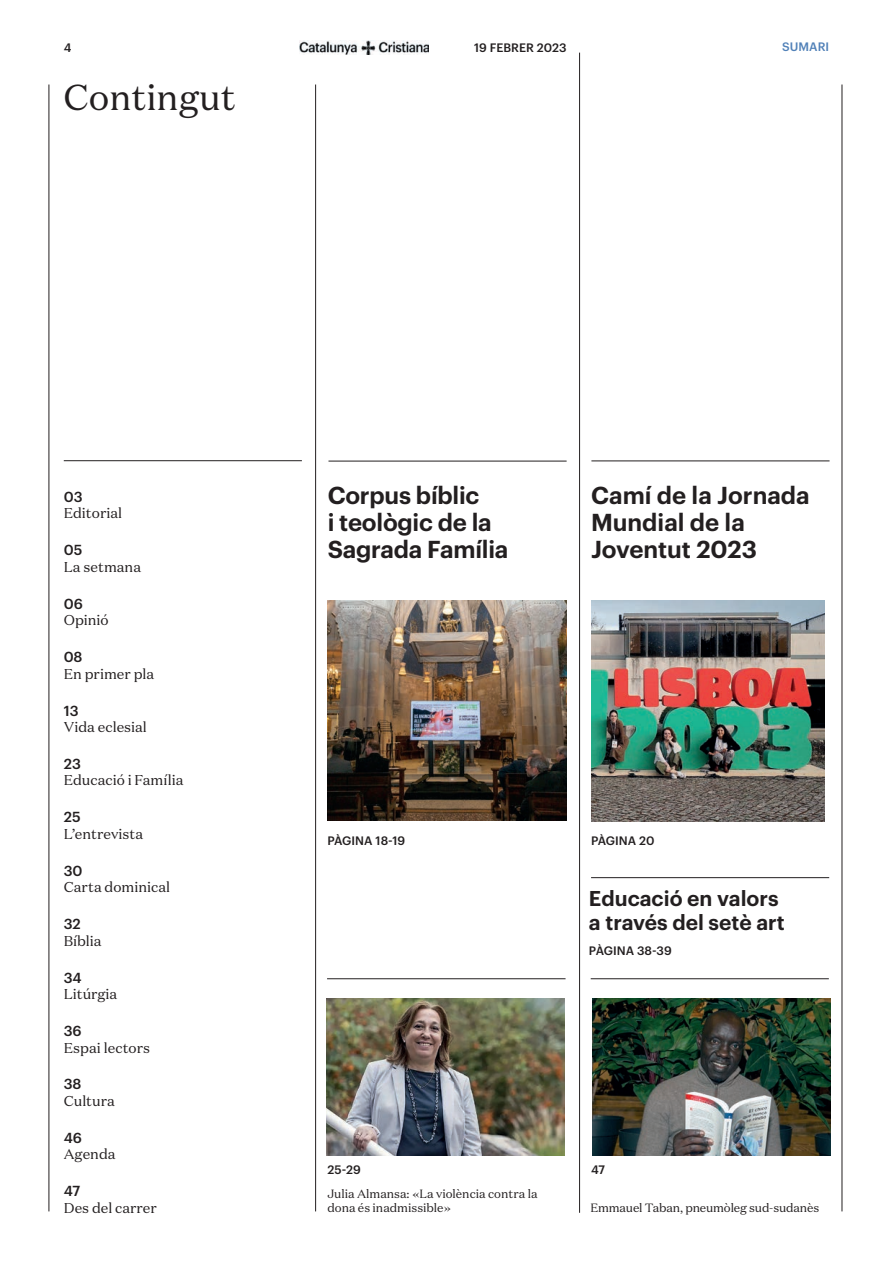
<style>
.page{position:relative;width:893px;height:1263px;background:#fff}
.page>*{position:absolute;margin:0;border:0;box-sizing:border-box;transform-origin:0 0}
.t1{font:36px "Domaine Text";color:#231f20}
.t2{font:600 24px/27px "Graphik";letter-spacing:-.01em;color:#231f20}
.t3{font:600 21px/24px "Graphik";color:#231f20}
.t4{font:14.25px "Domaine Text";color:#231f20}
.t5{font:500 14.25px "Graphik";color:#231f20}
.t6{font:12px/13.5px "Domaine Text";color:#231f20}
.t7{font:500 12px "Graphik";color:#231f20}
.t8{font:500 12px "Graphik";color:#5181b8}
</style>
<div class="page">
<img style="left:300px;top:41px;width:129px;height:14px">
<hr style="left:64px;top:460px;width:238px;height:1px;background:#231f20">
<hr style="left:328px;top:461px;width:239px;height:1px;background:#231f20">
<hr style="left:327px;top:978px;width:239px;height:1px;background:#231f20">
<hr style="left:591px;top:978px;width:238px;height:1px;background:#231f20">
<hr style="left:591px;top:461px;width:238px;height:1px;background:#231f20">
<hr style="left:579px;top:53px;width:1px;height:1160px;background:#231f20">
<hr style="left:315px;top:85px;width:1px;height:1126px;background:#231f20">
<hr style="left:591px;top:877px;width:238px;height:1px;background:#231f20">
<img style="left:591px;top:601px;width:234px;height:221px">
<img style="left:327px;top:601px;width:240px;height:219px">
<hr style="left:49px;top:85px;width:1px;height:1126px;background:#231f20">
<hr style="left:842px;top:85px;width:1px;height:1126px;background:#231f20">
<img style="left:327px;top:998px;width:238px;height:158px">
<img style="left:592px;top:998px;width:238px;height:158px">
<p class="t7" style="left:64px;top:39px;width:9px">4</p>
<p class="t7" style="left:474px;top:38px;width:94px">19 FEBRER 2023</p>
<h1 class="t1" style="left:63px;top:75px;width:174px">Contingut</h1>
<p class="t8" style="left:782px;top:38px;width:48px">SUMARI</p>
<p class="t5" style="left:64px;top:486px;width:20px">03</p>
<p class="t4" style="left:64px;top:504px;width:60px">Editorial</p>
<p class="t5" style="left:64px;top:539px;width:20px">05</p>
<p class="t4" style="left:64px;top:558px;width:79px">La setmana</p>
<p class="t5" style="left:64px;top:593px;width:21px">06</p>
<p class="t4" style="left:64px;top:611px;width:46px">Opinió</p>
<p class="t5" style="left:64px;top:646px;width:20px">08</p>
<p class="t4" style="left:64px;top:665px;width:92px">En primer pla</p>
<p class="t5" style="left:64px;top:699px;width:16px">13</p>
<p class="t4" style="left:64px;top:718px;width:85px">Vida eclesial</p>
<p class="t5" style="left:64px;top:753px;width:19px">23</p>
<p class="t4" style="left:64px;top:771px;width:121px">Educació i Família</p>
<p class="t5" style="left:64px;top:806px;width:18px">25</p>
<p class="t4" style="left:64px;top:825px;width:81px">L’entrevista</p>
<p class="t5" style="left:64px;top:860px;width:20px">30</p>
<p class="t4" style="left:64px;top:878px;width:108px">Carta dominical</p>
<p class="t5" style="left:64px;top:913px;width:19px">32</p>
<p class="t4" style="left:64px;top:932px;width:39px">Bíblia</p>
<p class="t5" style="left:64px;top:966px;width:19px">34</p>
<p class="t4" style="left:64px;top:985px;width:55px">Litúrgia</p>
<p class="t5" style="left:64px;top:1020px;width:20px">36</p>
<p class="t4" style="left:64px;top:1038px;width:88px">Espai lectors</p>
<p class="t5" style="left:64px;top:1073px;width:19px">38</p>
<p class="t4" style="left:64px;top:1092px;width:53px">Cultura</p>
<p class="t5" style="left:64px;top:1127px;width:20px">46</p>
<p class="t4" style="left:64px;top:1145px;width:53px">Agenda</p>
<p class="t5" style="left:64px;top:1180px;width:18px">47</p>
<p class="t4" style="left:64px;top:1199px;width:95px">Des del carrer</p>
<h2 class="t2" style="left:328px;top:479px;width:182px">Corpus bíblic<br>i teològic de la<br>Sagrada Família</h2>
<h2 class="t2" style="left:591px;top:479px;width:220px">Camí de la Jornada<br>Mundial de la<br>Joventut 2023</h2>
<p class="t7" style="left:327px;top:831px;width:79px">PÀGINA 18-19</p>
<p class="t7" style="left:591px;top:831px;width:65px">PÀGINA 20</p>
<h3 class="t3" style="left:589px;top:884px;width:197px">Educació en valors a través del setè art</h3>
<p class="t7" style="left:589px;top:941px;width:84px">PÀGINA 38-39</p>
<p class="t7" style="left:327px;top:1161px;width:35px">25-29</p>
<p class="t7" style="left:591px;top:1161px;width:16px">47</p>
<p class="t6" style="left:327px;top:1187px;width:212px">Julia Almansa: «La violència contra la dona és inadmissible»</p>
<p class="t6" style="left:590px;top:1201px;width:230px">Emmauel Taban, pneumòleg sud-sudanès</p>
</div>
